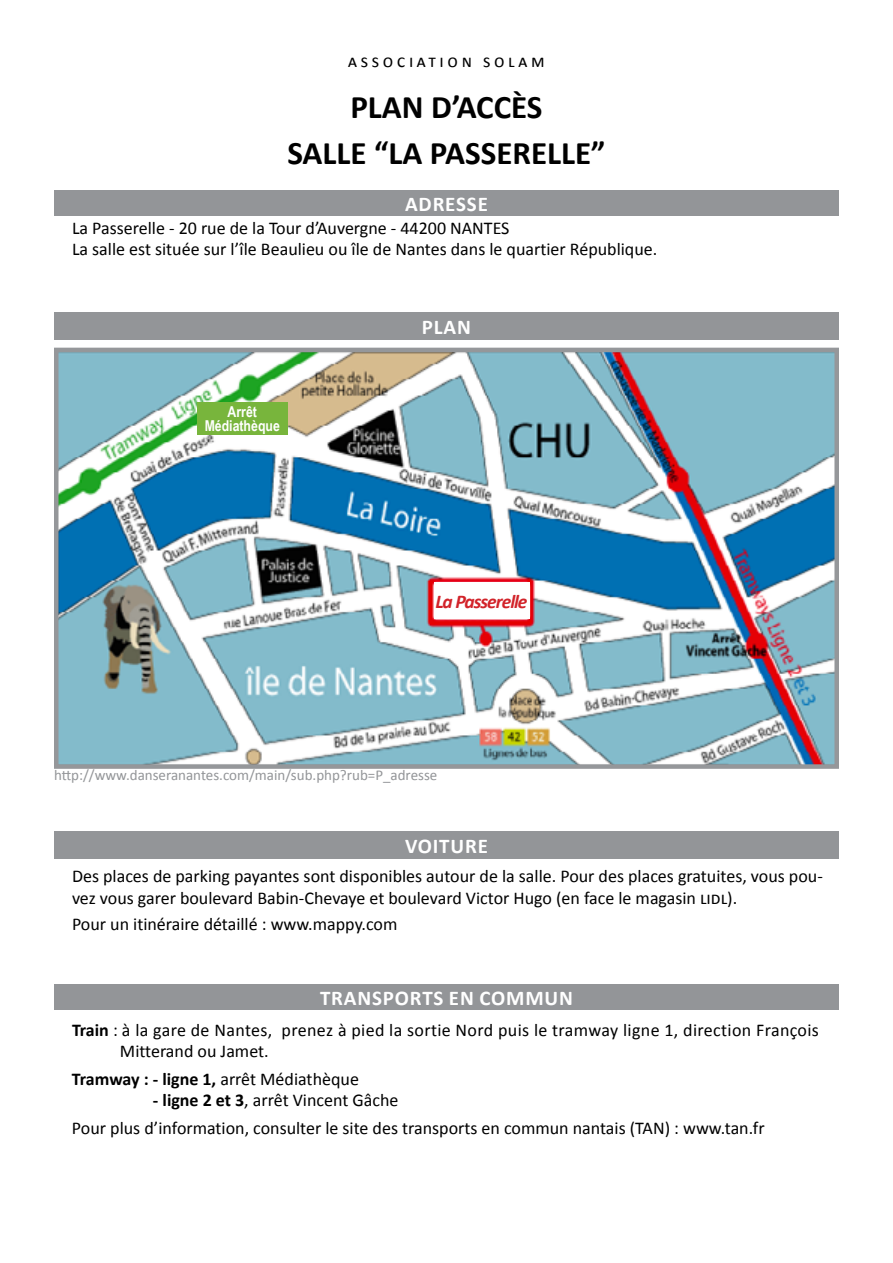
<style>
.page{position:relative;width:893px;height:1263px;background:#fff}
.page>*{position:absolute;margin:0;border:0;box-sizing:border-box;transform-origin:0 0}
.t1{font:700 33px/45.6px "Calibri";color:#000;text-align:center}
.t2{font:700 21px "Calibri";letter-spacing:.04em;color:#fff}
.t3{font:italic 700 19.5px "Calibri";letter-spacing:-.05em;color:#d2232a}
.t4{font:18px/21.6px "Calibri";color:#000}
.t5{font:18px/21.6px "Calibri";letter-spacing:.02em;color:#000}
.t6{font:700 18px "Calibri";letter-spacing:-.005em;color:#000}
.t7{font:18px "Calibri";letter-spacing:.2em;color:#000}
.t8{font:15px "Calibri";color:#939598}
.t9{font:700 15px/13.5px "Arial Narrow";color:#fff;text-align:center}
.s1{font-weight:700}
.s2{font-weight:400}
</style>
<div class="page">
<div style="left:54px;top:831px;width:785px;height:28px;background:#939598"></div>
<img style="left:59px;top:353px;width:775px;height:411px">
<div style="left:54px;top:348px;width:785px;height:421px;border:4px solid #95979a"></div>
<div style="left:54px;top:312px;width:785px;height:28px;background:#939598"></div>
<div style="left:54px;top:984px;width:785px;height:26px;background:#939598"></div>
<div style="left:197px;top:403px;width:90px;height:32px;background:#78b53c"></div>
<div style="left:54px;top:190px;width:785px;height:26px;background:#939598"></div>
<div style="left:434px;top:583px;width:95px;height:36px;background:#fff"></div>
<p class="t7" style="left:348px;top:50px;width:198px">association solam</p>
<h1 class="t1" style="left:287px;top:84px;width:320px">PLAN D’ACCÈS<br>SALLE “LA PASSERELLE”</h1>
<p class="t2" style="left:405px;top:190px;width:84px">ADRESSE</p>
<p class="t4" style="left:72px;top:217px;width:587px">La Passerelle - 20 rue de la Tour d’Auvergne - 44200 NANTES<br>La salle est située sur l’île Beaulieu ou île de Nantes dans le quartier République.</p>
<p class="t9" style="left:205px;top:404px;width:77px">Arrêt<br>Médiathèque</p>
<p class="t2" style="left:422px;top:313px;width:51px">PLAN</p>
<p class="t3" style="left:435px;top:589px;width:94px">La Passerelle</p>
<p class="t8" style="left:54px;top:766px;width:385px">http://www.danseranantes.com/main/sub.php?rub=P_adresse</p>
<p class="t2" style="left:405px;top:832px;width:84px">VOITURE</p>
<p class="t4" style="left:72px;top:865px;width:752px">Des places de parking payantes sont disponibles autour de la salle. Pour des places gratuites, vous pou&shy;vez vous garer boulevard Babin-Chevaye et boulevard Victor Hugo (en face le magasin lidl).</p>
<p class="t4" style="left:72px;top:913px;width:327px">Pour un itinéraire détaillé : www.mappy.com</p>
<p class="t2" style="left:320px;top:985px;width:25px">TRANSP</p>
<p class="t2" style="left:395px;top:985px;width:177px">ORTS EN COMMUN</p>
<p class="t5" style="left:120px;top:1019px;width:700px;text-indent:-48px"><span class="s1">TRAIN</span> : à la gare de Nantes, prenez à pied la sortie Nord puis le tramway ligne 1, direction François<br>Mitterand ou Jamet.</p>
<p class="t6" style="left:72px;top:1067px;width:288px">TRAMWAY : - LIGNE 1, <span class="s2">arrêt Médiathèque</span></p>
<p class="t4" style="left:72px;top:1087px;width:694px;line-height:27.6px;text-indent:81px"><span class="s1">- LIGNE 2 ET 3</span>, arrêt Vincent Gâche<br>Pour plus d’information, consulter le site des transports en commun nantais (TAN) : www.tan.fr</p>
</div>
